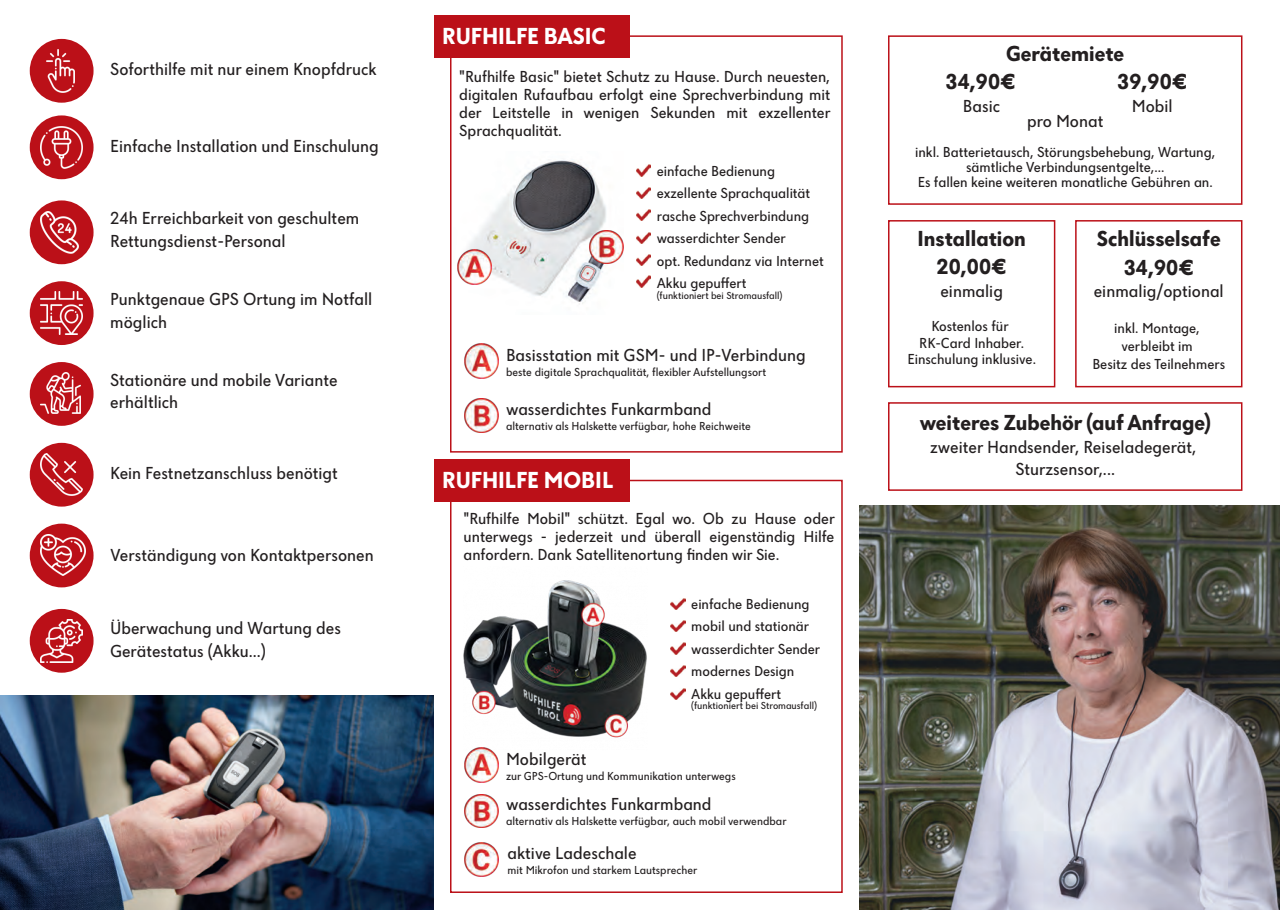
<style>
.page{position:relative;width:1280px;height:910px;background:#fff}
.page>*{position:absolute;margin:0;border:0;box-sizing:border-box;transform-origin:0 0}
.t1{font:700 24px "Dunant";color:#fff}
.t2{font:700 22.5px/28.5px "Dunant";color:#231f20;text-align:center}
.t3{font:18px/22.5px "Dunant";color:#231f20}
.t4{font:16.5px/18px "Dunant";color:#231f20;text-align:justify}
.t5{font:15px/22.5px "Dunant";color:#231f20;text-align:center}
.t6{font:12px "Dunant";color:#231f20}
.t7{font:10.5px "Dunant";color:#231f20}
</style>
<div class="page">
<div style="left:450px;top:480px;width:393px;height:413px;border:2px solid #bb1018"></div>
<img style="left:457px;top:160px;width:150px;height:144px">
<div style="left:450px;top:35px;width:393px;height:418px;border:2px solid #bb1018"></div>
<div style="left:434px;top:15px;width:195px;height:43px;background:#bb1018"></div>
<img style="left:463px;top:580px;width:184px;height:168px">
<img style="left:464px;top:748px;width:34px;height:34px">
<img style="left:464px;top:794px;width:34px;height:34px">
<img style="left:464px;top:842px;width:34px;height:34px">
<img style="left:671px;top:598px;width:14px;height:11px">
<img style="left:671px;top:620px;width:14px;height:12px">
<img style="left:671px;top:643px;width:14px;height:11px">
<img style="left:671px;top:665px;width:14px;height:12px">
<img style="left:671px;top:688px;width:14px;height:11px">
<div style="left:888px;top:35px;width:354px;height:170px;border:2px solid #bb1018"></div>
<div style="left:888px;top:220px;width:167px;height:167px;border:2px solid #bb1018"></div>
<div style="left:1075px;top:220px;width:167px;height:167px;border:2px solid #bb1018"></div>
<img style="left:859px;top:505px;width:421px;height:405px">
<div style="left:888px;top:402px;width:354px;height:89px;border:2px solid #bb1018"></div>
<div style="left:434px;top:459px;width:195px;height:43px;background:#bb1018"></div>
<img style="left:636px;top:165px;width:15px;height:11px">
<img style="left:636px;top:187px;width:15px;height:11px">
<img style="left:636px;top:210px;width:15px;height:11px">
<img style="left:636px;top:232px;width:15px;height:11px">
<img style="left:636px;top:255px;width:15px;height:11px">
<img style="left:636px;top:276px;width:15px;height:11px">
<img style="left:458px;top:250px;width:34px;height:34px">
<img style="left:589px;top:230px;width:34px;height:34px">
<img style="left:464px;top:344px;width:34px;height:34px">
<img style="left:464px;top:399px;width:34px;height:33px">
<div style="left:30px;top:362px;width:64px;height:64px;background:#bb1018;border-radius:50%"></div>
<div style="left:30px;top:609px;width:64px;height:64px;background:#bb1018;border-radius:50%"></div>
<div style="left:30px;top:524px;width:64px;height:63px;background:#bb1018;border-radius:50%"></div>
<div style="left:30px;top:443px;width:64px;height:64px;background:#bb1018;border-radius:50%"></div>
<div style="left:30px;top:281px;width:64px;height:64px;background:#bb1018;border-radius:50%"></div>
<div style="left:30px;top:200px;width:64px;height:64px;background:#bb1018;border-radius:50%"></div>
<div style="left:30px;top:115px;width:64px;height:64px;background:#bb1018;border-radius:50%"></div>
<div style="left:30px;top:39px;width:64px;height:64px;background:#bb1018;border-radius:50%"></div>
<img style="left:47px;top:50px;width:28px;height:42px">
<img style="left:40px;top:126px;width:43px;height:43px">
<img style="left:40px;top:211px;width:39px;height:43px">
<img style="left:40px;top:292px;width:43px;height:42px">
<img style="left:40px;top:373px;width:41px;height:40px">
<img style="left:40px;top:453px;width:43px;height:43px">
<img style="left:40px;top:534px;width:45px;height:42px">
<img style="left:40px;top:620px;width:43px;height:42px">
<img style="left:0;top:696px;width:434px;height:214px">
<p class="t3" style="left:110px;top:59px;width:268px">Soforthilfe mit nur einem Knopfdruck</p>
<p class="t3" style="left:110px;top:136px;width:270px">Einfache Installation und Einschulung</p>
<p class="t3" style="left:110px;top:208px;width:251px">24h Erreichbarkeit von geschultem<br>Rettungsdienst-Personal</p>
<p class="t3" style="left:110px;top:289px;width:264px">Punktgenaue GPS Ortung im Notfall möglich</p>
<p class="t3" style="left:110px;top:370px;width:229px">Stationäre und mobile Variante erhältlich</p>
<p class="t3" style="left:110px;top:463px;width:229px">Kein Festnetzanschluss benötigt</p>
<p class="t3" style="left:110px;top:545px;width:265px">Verständigung von Kontaktpersonen</p>
<p class="t3" style="left:110px;top:619px;width:232px">Überwachung und Wartung des<br>Gerätestatus (Akku...)</p>
<h1 class="t1" style="left:442px;top:26px;width:165px">RUFHILFE BASIC</h1>
<p class="t4" style="left:459px;top:69px;width:373px">"Rufhilfe Basic" bietet Schutz zu Hause. Durch neuesten, digitalen Rufaufbau erfolgt eine Sprechverbindung mit der Leitstelle in wenigen Sekunden mit exzellenter Sprachqualität.</p>
<p class="t5" style="left:657px;top:161px;width:168px;text-align:left">einfache Bedienung exzellente Sprachqualität rasche Sprechverbindung wasserdichter Sender<br>opt. Redundanz via Internet<br>Akku gepuffert</p>
<p class="t7" style="left:657px;top:291px;width:127px">(funktioniert bei Stromausfall)</p>
<p class="t3" style="left:506px;top:346px;width:301px">Basisstation mit GSM- und IP-Verbindung</p>
<p class="t6" style="left:506px;top:367px;width:262px">beste digitale Sprachqualität, flexibler Aufstellungsort</p>
<p class="t3" style="left:506px;top:399px;width:207px">wasserdichtes Funkarmband</p>
<p class="t6" style="left:506px;top:421px;width:246px">alternativ als Halskette verfügbar, hohe Reichweite</p>
<h1 class="t1" style="left:442px;top:470px;width:172px">RUFHILFE MOBIL</h1>
<p class="t4" style="left:463px;top:511px;width:373px">"Rufhilfe Mobil" schützt. Egal wo. Ob zu Hause oder unterwegs - jederzeit und überall eigenständig Hilfe anfordern. Dank Satellitenortung finden wir Sie.</p>
<p class="t5" style="left:691px;top:594px;width:130px;text-align:left">einfache Bedienung mobil und stationär wasserdichter Sender modernes Design<br>Akku gepuffert</p>
<p class="t7" style="left:691px;top:701px;width:127px">(funktioniert bei Stromausfall)</p>
<p class="t3" style="left:506px;top:750px;width:82px">Mobilgerät</p>
<p class="t6" style="left:506px;top:771px;width:231px">zur GPS-Ortung und Kommunikation unterwegs</p>
<p class="t3" style="left:506px;top:794px;width:207px">wasserdichtes Funkarmband</p>
<p class="t6" style="left:506px;top:816px;width:282px">alternativ als Halskette verfügbar, auch mobil verwendbar</p>
<p class="t3" style="left:507px;top:843px;width:131px">aktive Ladeschale</p>
<p class="t6" style="left:507px;top:865px;width:191px">mit Mikrofon und starkem Lautsprecher</p>
<p class="t2" style="left:946px;top:41px;width:180px;text-align:left;text-indent:61px">Gerätemiete<br>34,90€</p>
<p class="t2" style="left:1117px;top:69px;width:72px">39,90€</p>
<p class="t3" style="left:963px;top:96px;width:39px">Basic</p>
<p class="t3" style="left:1132px;top:96px;width:42px">Mobil</p>
<p class="t3" style="left:1027px;top:111px;width:78px">pro Monat</p>
<p class="t5" style="left:915px;top:145px;width:302px;line-height:15px">inkl. Batterietausch, Störungsbehebung, Wartung, sämtliche Verbindungsentgelte,...<br>Es fallen keine weiteren monatliche Gebühren an.</p>
<p class="t2" style="left:917px;top:226px;width:110px">Installation<br>20,00€</p>
<p class="t3" style="left:940px;top:281px;width:64px">einmalig</p>
<p class="t5" style="left:907px;top:319px;width:130px;line-height:16.5px">Kostenlos für<br>RK-Card Inhaber.<br>Einschulung inklusive.</p>
<p class="t2" style="left:1097px;top:226px;width:125px">Schlüsselsafe<br>34,90€</p>
<p class="t3" style="left:1094px;top:281px;width:131px">einmalig/optional</p>
<p class="t5" style="left:1092px;top:320px;width:134px;line-height:18px">inkl. Montage, verbleibt im<br>Besitz des Teilnehmers</p>
<p class="t2" style="left:920px;top:410px;width:293px">weiteres Zubehör (auf Anfrage)</p>
<p class="t3" style="left:930px;top:437px;width:268px;text-align:center">zweiter Handsender, Reiseladegerät,<br>Sturzsensor,...</p>
</div>
